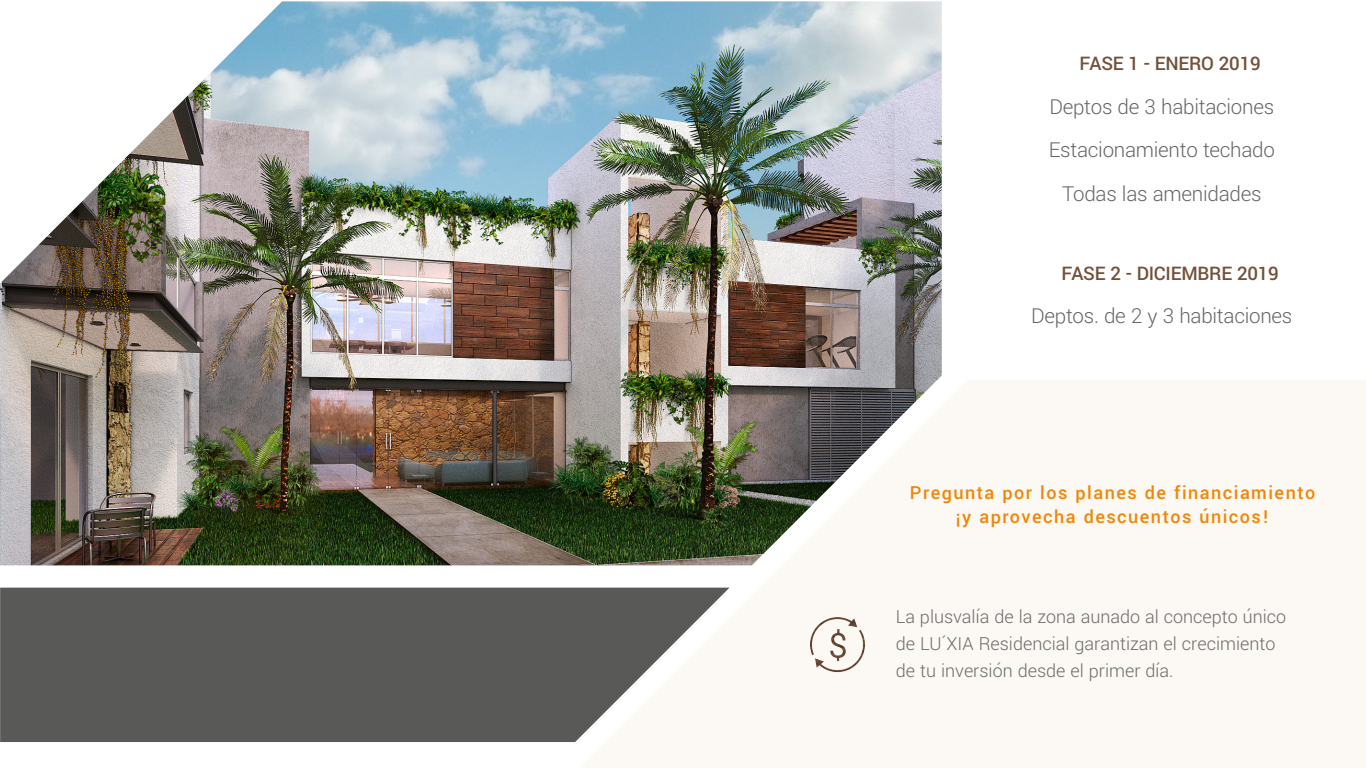
<style>
.page{position:relative;width:1366px;height:768px;background:#fff}
.page>*{position:absolute;margin:0;border:0;box-sizing:border-box;transform-origin:0 0}
.t1{font:300 22.9px/43.4px "Yantramanav";letter-spacing:-.01em;color:#666;text-align:center}
.t2{font:500 20.8px "Yantramanav";letter-spacing:-.01em;color:#745138}
.t3{font:300 20px/27px "Yantramanav";color:#6b6b6b}
.t4{font:500 20px/24px "Yantramanav";letter-spacing:.075em;color:#f08606;text-align:center}
</style>
<div class="page">
<div style="left:580px;top:381px;width:786px;height:387px;background:#fcf8f4"></div>
<img style="left:808px;top:615px;width:58px;height:58px">
<img style="left:0;top:1px;width:942px;height:564px">
<svg style="left:0;top:588px;width:730px;height:154px;background:#6a6a67"></svg>
<p class="t2" style="left:1080px;top:51px;width:183px">FASE 1 - ENERO 2019</p>
<p class="t1" style="left:1049px;top:85px;width:228px">Deptos de 3 habitaciones<br>Estacionamiento techado<br>Todas las amenidades</p>
<p class="t2" style="left:1061px;top:261px;width:219px">FASE 2 - DICIEMBRE 2019</p>
<p class="t1" style="left:1031px;top:295px;width:263px">Deptos. de 2 y 3 habitaciones</p>
<p class="t4" style="left:910px;top:481px;width:407px">Pregunta por los planes de financiamiento ¡y aprovecha descuentos únicos!</p>
<p class="t3" style="left:896px;top:603px;width:392px">La plusvalía de la zona aunado al concepto único de LU´XIA Residencial garantizan el crecimiento de tu inversión desde el primer día.</p>
</div>
